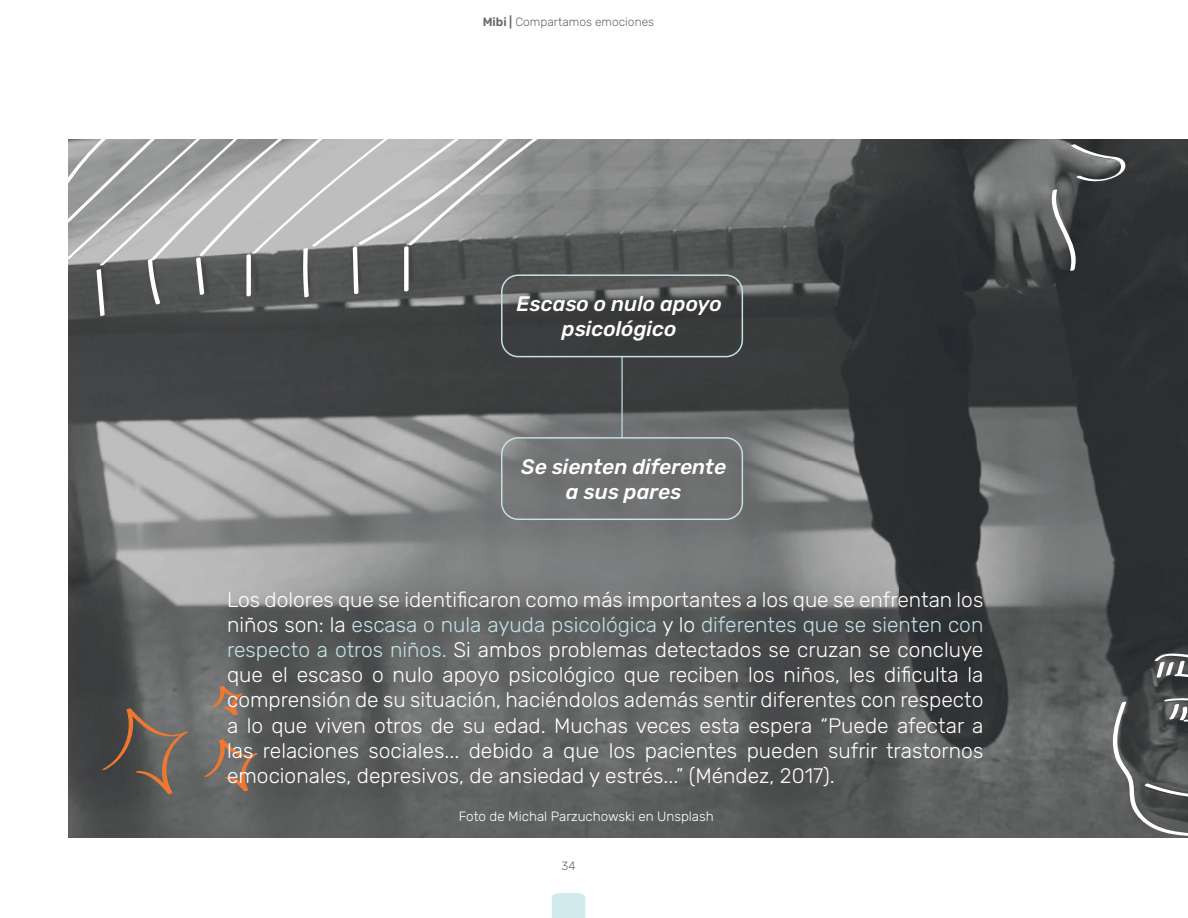
<style>
.page{position:relative;width:1188px;height:918px;background:#fff}
.page>*{position:absolute;margin:0;border:0;box-sizing:border-box;transform-origin:0 0}
.t1{font:300 21px/25.2px "Rubik";color:#fff;text-align:justify}
.t2{font:italic 500 21px/25.2px "Rubik";color:#fff;text-align:center}
.t3{font:300 13.5px "Rubik";color:#fff}
.t4{font:300 12px "Rubik";color:#666b6c}
.s1{font-weight:600}
.s2{color:#c2e2e7}
</style>
<div class="page">
<svg style="left:552px;top:893px;width:33px;height:25px"></svg>
<img style="left:68px;top:140px;width:1120px;height:697px">
<svg style="left:1113px;top:653px;width:75px;height:183px;background:#5b5d5d"></svg>
<svg style="left:1071px;top:144px;width:55px;height:39px;background:#666868"></svg>
<svg style="left:1049px;top:189px;width:34px;height:82px;background:#5e6061"></svg>
<svg style="left:102px;top:708px;width:86px;height:86px;background:#645952"></svg>
<svg style="left:204px;top:739px;width:54px;height:53px;background:#7e6d61"></svg>
<svg style="left:211px;top:686px;width:32px;height:30px"></svg>
<svg style="left:68px;top:139px;width:480px;height:177px;background:#959695"></svg>
<svg style="left:500px;top:274px;width:244px;height:247px;background:#595c5d"></svg>
<hr style="left:621px;top:357px;width:2px;height:81px;background:#c1e2e7">
<p class="t4" style="left:483px;top:15px;width:173px"><span class="s1">Mibi |</span> Compartamos emociones</p>
<p class="t2" style="left:517px;top:292px;width:207px">Escaso o nulo apoyo psicológico</p>
<p class="t2" style="left:521px;top:455px;width:206px">Se sienten diferente a sus pares</p>
<p class="t1" style="left:227px;top:587px;width:758px">Los dolores que se identificaron como más importantes a los que se enfrentan los niños son: la <span class="s2">escasa o nula ayuda psicológica</span> y lo <span class="s2">diferentes que se sienten con respecto a otros niños.</span> Si ambos problemas detectados se cruzan se concluye que el escaso o nulo apoyo psicológico que reciben los niños, les dificulta la comprensión de su situación, haciéndolos además sentir diferentes con respecto a lo que viven otros de su edad. Muchas veces esta espera “Puede afectar a las relaciones sociales... debido a que los pacientes pueden sufrir trastornos emocionales, depresivos, de ansiedad y estrés...” (Méndez, 2017).</p>
<p class="t3" style="left:459px;top:809px;width:257px">Foto de Michal Parzuchowski en Unsplash</p>
<p class="t4" style="left:561px;top:859px;width:16px">34</p>
</div>
